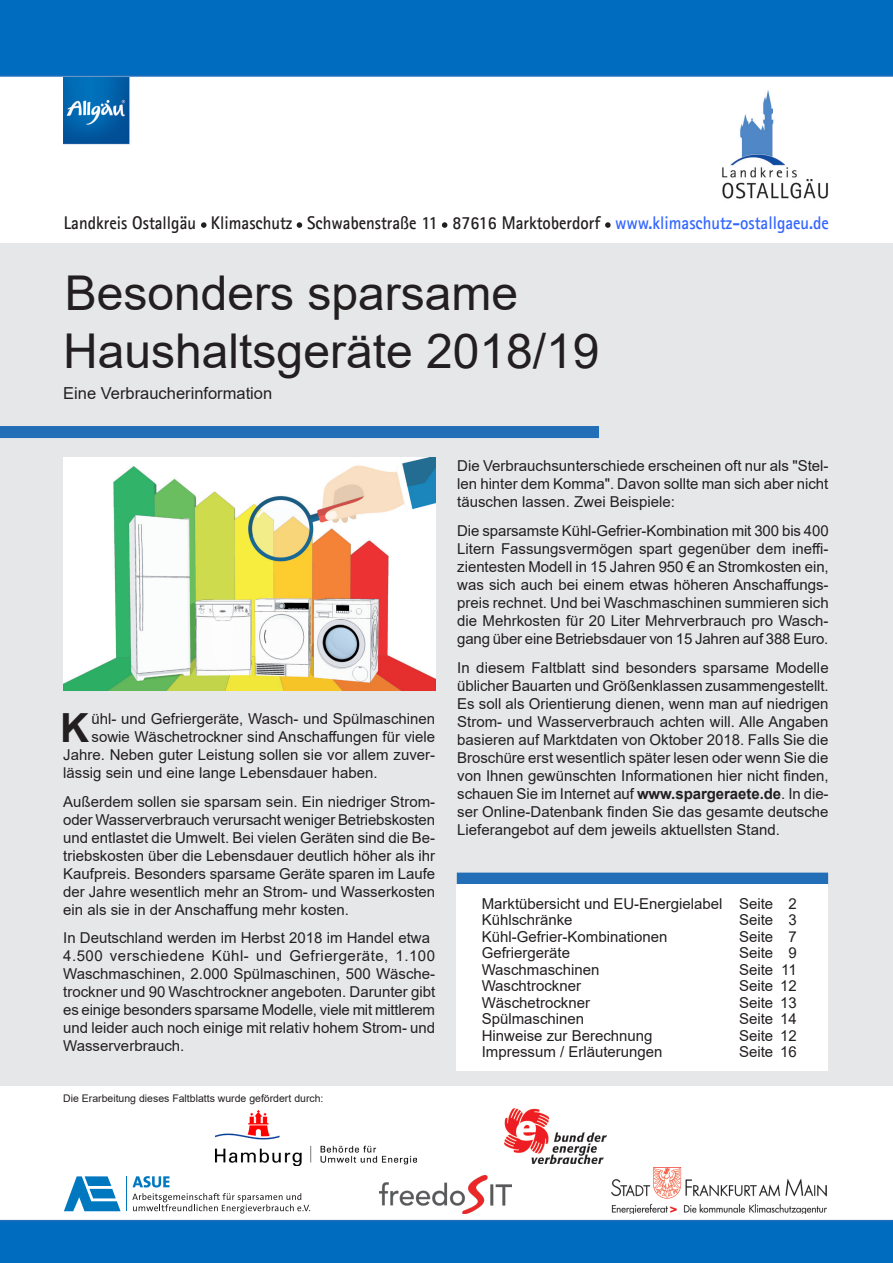
<style>
.page{position:relative;width:893px;height:1263px;background:#fff}
.page>*{position:absolute;margin:0;border:0;box-sizing:border-box;transform-origin:0 0}
.t1{font:48px "Arial";color:#231f20}
.Fließtext{font:700 40.2px "Arial";color:#231f20}
.t2{font:700 18.45px "Agfa Rotis Sans Serif";color:#231f20;scale:.91 1}
.t3{font:16.5px "Arial";color:#231f20}
.Fließtext-2{font:15px/18px "Arial";color:#231f20;text-align:justify}
.t4{font:10.5px "Arial";color:#231f20}
.s1{color:#36f}
.s2{font-weight:700}
</style>
<div class="page">
<div style="left:0;top:0;width:893px;height:77px;background:#006cbf"></div>
<div style="left:0;top:243px;width:893px;height:843px;background:#e6e7e9"></div>
<div style="left:0;top:1220px;width:893px;height:43px;background:#006cbf"></div>
<div style="left:0;top:426px;width:599px;height:12px;background:#226eb7"></div>
<div style="left:457px;top:872px;width:371px;height:12px;background:#226eb7"></div>
<img style="left:64px;top:77px;width:765px;height:122px">
<svg style="left:201px;top:222px;width:6px;height:6px"></svg>
<svg style="left:297px;top:222px;width:5px;height:6px"></svg>
<svg style="left:442px;top:222px;width:5px;height:6px"></svg>
<svg style="left:605px;top:222px;width:6px;height:6px"></svg>
<div style="left:457px;top:884px;width:371px;height:186px;background:#fff"></div>
<img style="left:63px;top:457px;width:372px;height:233px">
<svg style="left:64px;top:1176px;width:57px;height:35px"></svg>
<svg style="left:132px;top:1193px;width:178px;height:20px"></svg>
<svg style="left:133px;top:1176px;width:36px;height:11px"></svg>
<hr style="left:126px;top:1176px;width:1px;height:35px;background:#0078c0">
<img style="left:505px;top:1108px;width:102px;height:56px">
<img style="left:215px;top:1110px;width:201px;height:56px">
<img style="left:611px;top:1168px;width:215px;height:46px">
<img style="left:379px;top:1175px;width:132px;height:38px">
<p class="t2" style="left:64px;top:211px;width:842px">Landkreis Ostallgäu Klimaschutz Schwabenstraße 11 87616 Marktoberdorf <span class="s1">www.klimaschutz-ostallgaeu.de</span></p>
<p class="t1" style="left:65px;top:260px;width:455px">Besonders sparsame</p>
<p class="t1" style="left:63px;top:318px;width:538px">Haushaltsgeräte 2018/19</p>
<p class="t3" style="left:63px;top:381px;width:211px">Eine Verbraucherinformation</p>
<p class="Fließtext" style="left:60px;top:699px;width:30px">K</p>
<p class="Fließtext-2" style="left:92px;top:709px;width:345px">ühl- und Gefriergeräte, Wasch- und Spülmaschinen</p>
<p class="Fließtext-2" style="left:92px;top:727px;width:345px">sowie Wäschetrockner sind Anschaffungen für viele</p>
<p class="Fließtext-2" style="left:63px;top:745px;width:374px">Jahre. Neben guter Leistung sollen sie vor allem zuver-</p>
<p class="Fließtext-2" style="left:63px;top:763px;width:316px">lässig sein und eine lange Lebensdauer haben.</p>
<p class="Fließtext-2" style="left:63px;top:792px;width:374px">Außerdem sollen sie sparsam sein. Ein niedriger Strom&shy;oder Wasserverbrauch verursacht weniger Betriebskosten und entlastet die Umwelt. Bei vielen Geräten sind die Be&shy;triebskosten über die Lebensdauer deutlich höher als ihr Kaufpreis. Besonders sparsame Geräte sparen im Laufe der Jahre wesentlich mehr an Strom- und Wasserkosten ein als sie in der Anschaffung mehr kosten.</p>
<p class="Fließtext-2" style="left:63px;top:929px;width:368px">In Deutschland werden im Herbst 2018 im Handel etwa</p>
<p class="Fließtext-2" style="left:63px;top:947px;width:374px">4.500 verschiedene Kühl- und Gefriergeräte, 1.100<br>Waschmaschinen, 2.000 Spülmaschinen, 500 Wäsche&shy;trockner und 90 Waschtrockner angeboten. Darunter gibt es einige besonders sparsame Modelle, viele mit mittlerem und leider auch noch einige mit relativ hohem Strom- und Wasserverbrauch.</p>
<p class="t4" style="left:63px;top:1091px;width:262px">Die Erarbeitung dieses Faltblatts wurde gefördert durch:</p>
<p class="Fließtext-2" style="left:457px;top:457px;width:373px">Die Verbrauchsunterschiede erscheinen oft nur als "Stel&shy;len hinter dem Komma". Davon sollte man sich aber nicht täuschen lassen. Zwei Beispiele:</p>
<p class="Fließtext-2" style="left:457px;top:521px;width:373px">Die sparsamste Kühl-Gefrier-Kombination mit 300 bis 400<br>Litern Fassungsvermögen spart gegenüber dem ineffi&shy;zientesten Modell in 15 Jahren 950 € an Stromkosten ein, was sich auch bei einem etwas höheren Anschaffungs&shy;preis rechnet. Und bei Waschmaschinen summieren sich die Mehrkosten für 20 Liter Mehrverbrauch pro Wasch&shy;gang über eine Betriebsdauer von 15 Jahren auf 388 Euro.</p>
<p class="Fließtext-2" style="left:457px;top:658px;width:373px">In diesem Faltblatt sind besonders sparsame Modelle üblicher Bauarten und Größenklassen zusammengestellt.<br>Es soll als Orientierung dienen, wenn man auf niedrigen Strom- und Wasserverbrauch achten will. Alle Angaben basieren auf Marktdaten von Oktober 2018. Falls Sie die Broschüre erst wesentlich später lesen oder wenn Sie die von Ihnen gewünschten Informationen hier nicht finden, schauen Sie im Internet auf <span class="s2">www.spargeraete.de</span>. In die&shy;ser Online-Datenbank finden Sie das gesamte deutsche Lieferangebot auf dem jeweils aktuellsten Stand.</p>
<p class="Fließtext-2" style="left:482px;top:894px;width:316px">Marktübersicht und EU-Energielabel Seite 2</p>
<p class="Fließtext-2" style="left:482px;top:911px;width:92px">Kühlschränke</p>
<p class="Fließtext-2" style="left:739px;top:911px;width:59px">Seite 3</p>
<p class="Fließtext-2" style="left:482px;top:927px;width:187px">Kühl-Gefrier-Kombinationen</p>
<p class="Fließtext-2" style="left:739px;top:927px;width:59px">Seite 7</p>
<p class="Fließtext-2" style="left:482px;top:944px;width:90px">Gefriergeräte</p>
<p class="Fließtext-2" style="left:739px;top:944px;width:59px">Seite 9</p>
<p class="Fließtext-2" style="left:482px;top:960px;width:119px">Waschmaschinen</p>
<p class="Fließtext-2" style="left:739px;top:960px;width:59px">Seite 11</p>
<p class="Fließtext-2" style="left:482px;top:977px;width:101px">Waschtrockner</p>
<p class="Fließtext-2" style="left:739px;top:977px;width:59px">Seite 12</p>
<p class="Fließtext-2" style="left:482px;top:993px;width:110px">Wäschetrockner</p>
<p class="Fließtext-2" style="left:739px;top:993px;width:59px">Seite 13</p>
<p class="Fließtext-2" style="left:482px;top:1010px;width:104px">Spülmaschinen</p>
<p class="Fließtext-2" style="left:739px;top:1010px;width:59px">Seite 14</p>
<p class="Fließtext-2" style="left:482px;top:1026px;width:172px">Hinweise zur Berechnung</p>
<p class="Fließtext-2" style="left:739px;top:1026px;width:59px">Seite 12</p>
<p class="Fließtext-2" style="left:482px;top:1043px;width:182px">Impressum / Erläuterungen</p>
<p class="Fließtext-2" style="left:739px;top:1043px;width:59px">Seite 16</p>
</div>
